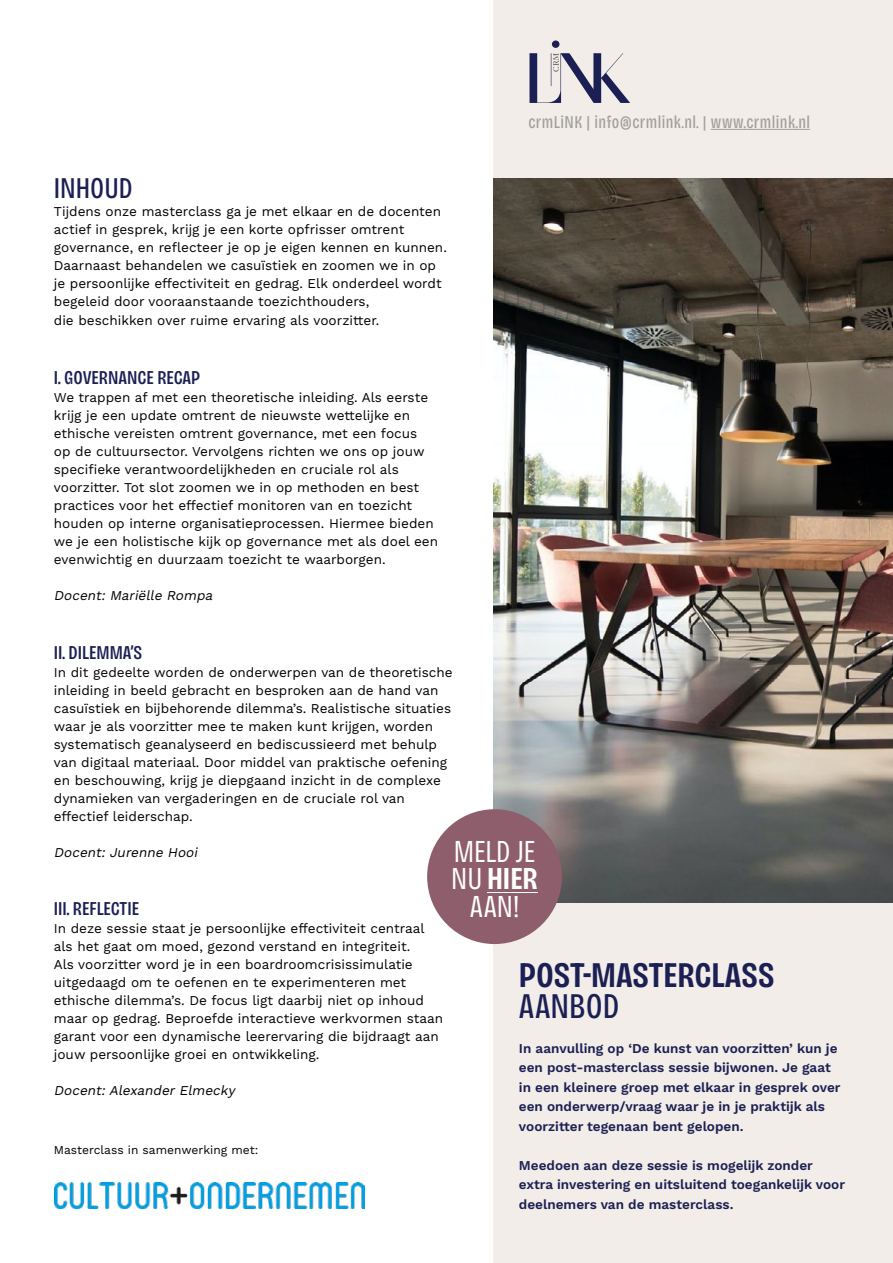
<style>
.page{position:relative;width:893px;height:1263px;background:#fff}
.page>*{position:absolute;margin:0;border:0;box-sizing:border-box;transform-origin:0 0}
.t1{font:600 36px "Bricolage Grotesque 18 pt Condensed";color:#1b1f53}
.t2{font:36px "Bricolage Grotesque 18 pt Condensed";color:#1b1f53}
.t3{font:300 31.8px/27.2px "Bricolage Grotesque 18 pt Condensed";color:#fff;text-align:center}
.t4{font:30px "Bricolage Grotesque 18 pt Condensed";color:#1b1f53}
.t5{font:500 19.5px "Bricolage Grotesque 18 pt Condensed";color:#1b1f53}
.t6{font:18px "Bricolage Grotesque 18 pt Condensed";letter-spacing:.025em;color:#a1a09f}
.t7{font:13.5px/18px "Work Sans";color:#000}
.t8{font:600 13.5px/19.5px "Work Sans";color:#1b1f53}
.t9{font:italic 13.5px "Work Sans";color:#000}
.t10{font:12px "Work Sans";color:#000}
.s1{font-weight:600}
</style>
<div class="page">
<div style="left:493px;top:0;width:400px;height:1263px;background:#f2ede8"></div>
<img style="left:493px;top:179px;width:400px;height:723px">
<svg style="left:529px;top:40px;width:101px;height:63px"></svg>
<div style="left:427px;top:809px;width:135px;height:135px;background:#8e5e6d;border-radius:50%"></div>
<hr style="left:711px;top:129px;width:99px;height:1px;background:#a1a09f">
<img style="left:54px;top:1182px;width:310px;height:27px">
<hr style="left:487px;top:892px;width:51px;height:1px;background:#fff">
<h3 class="t4" style="left:54px;top:166px;width:80px">INHOUD</h3>
<p class="t7" style="left:54px;top:203px;width:395px">Tijdens onze masterclass ga je met elkaar en de docenten actief in gesprek, krijg je een korte opfrisser omtrent governance, en reflecteer je op je eigen kennen en kunnen.<br>Daarnaast behandelen we casuïstiek en zoomen we in op je persoonlijke effectiviteit en gedrag. Elk onderdeel wordt begeleid door vooraanstaande toezichthouders,</p>
<p class="t7" style="left:54px;top:312px;width:327px">die beschikken over ruime ervaring als voorzitter.</p>
<h3 class="t5" style="left:54px;top:363px;width:148px">I. GOVERNANCE RECAP</h3>
<p class="t7" style="left:54px;top:389px;width:386px">We trappen af met een theoretische inleiding. Als eerste krijg je een update omtrent de nieuwste wettelijke en ethische vereisten omtrent governance, met een focus<br>op de cultuursector. Vervolgens richten we ons op jouw specifieke verantwoordelijkheden en cruciale rol als voorzitter. Tot slot zoomen we in op methoden en best practices voor het effectief monitoren van en toezicht houden op interne organisatieprocessen. Hiermee bieden we je een holistische kijk op governance met als doel een evenwichtig en duurzaam toezicht te waarborgen.</p>
<p class="t9" style="left:54px;top:587px;width:163px">Docent: Mariëlle Rompa</p>
<h3 class="t6" style="left:528px;top:108px;width:283px">crmLiNK | info@crmlink.nl. | www.crmlink.nl</h3>
<h3 class="t5" style="left:54px;top:638px;width:90px">II. DILEMMA’S</h3>
<p class="t7" style="left:54px;top:663px;width:400px">In dit gedeelte worden de onderwerpen van de theoretische inleiding in beeld gebracht en besproken aan de hand van casuïstiek en bijbehorende dilemma’s. Realistische situaties waar je als voorzitter mee te maken kunt krijgen, worden systematisch geanalyseerd en bediscussieerd met behulp van digitaal materiaal. Door middel van praktische oefening en beschouwing, krijg je diepgaand inzicht in de complexe dynamieken van vergaderingen en de cruciale rol van effectief leiderschap.</p>
<p class="t9" style="left:54px;top:844px;width:148px">Docent: Jurenne Hooi</p>
<h2 class="t3" style="left:451px;top:836px;width:88px">MELD JE<br>NU <span class="s1">HIER<br></span>AAN!</h2>
<h3 class="t5" style="left:54px;top:894px;width:87px">III. REFLECTIE</h3>
<p class="t7" style="left:54px;top:920px;width:391px">In deze sessie staat je persoonlijke effectiviteit centraal als het gaat om moed, gezond verstand en integriteit.<br>Als voorzitter word je in een boardroomcrisissimulatie uitgedaagd om te oefenen en te experimenteren met ethische dilemma’s. De focus ligt daarbij niet op inhoud maar op gedrag. Beproefde interactieve werkvormen staan garant voor een dynamische leerervaring die bijdraagt aan jouw persoonlijke groei en ontwikkeling.</p>
<p class="t9" style="left:54px;top:1082px;width:186px">Docent: Alexander Elmecky</p>
<h1 class="t1" style="left:519px;top:948px;width:257px">POST-MASTERCLASS</h1>
<h1 class="t2" style="left:519px;top:979px;width:102px">AANBOD</h1>
<p class="t8" style="left:519px;top:1039px;width:323px">In aanvulling op ‘De kunst van voorzitten’ kun je een post-masterclass sessie bijwonen. Je gaat in een kleinere groep met elkaar in gesprek over een onderwerp/vraag waar je in je praktijk als voorzitter tegenaan bent gelopen.</p>
<p class="t8" style="left:519px;top:1156px;width:328px">Meedoen aan deze sessie is mogelijk zonder extra investering en uitsluitend toegankelijk voor deelnemers van de masterclass.</p>
<p class="t10" style="left:54px;top:1143px;width:206px">Masterclass in samenwerking met:</p>
</div>
